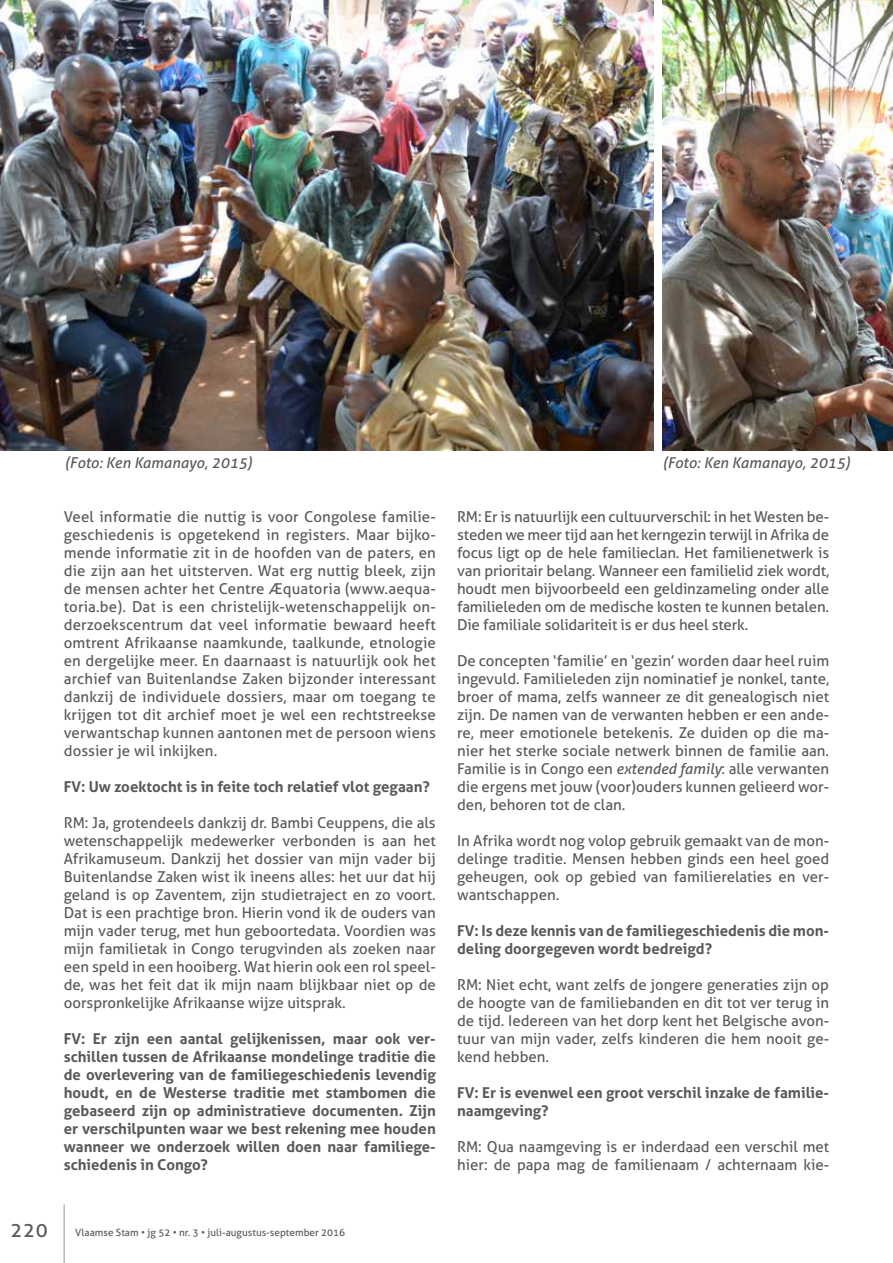
<style>
.page{position:relative;width:893px;height:1263px;background:#fff}
.page>*{position:absolute;margin:0;border:0;box-sizing:border-box;transform-origin:0 0}
.t1{font:19.95px "Aller";color:#58595b}
.t2{font:15px/18px "Aller";color:#58595b;text-align:justify}
.t3{font:700 15px/18px "Aller";color:#58595b}
.t4{font:italic 15px "Aller";color:#58595b}
.t5{font:10.05px "Aller";color:#58595b}
.s1{font-style:italic}
</style>
<div class="page">
<hr style="left:64px;top:1204px;width:1px;height:59px;background:#97999c">
<img style="left:0;top:0;width:654px;height:450px">
<img style="left:662px;top:0;width:231px;height:450px">
<p class="t4" style="left:65px;top:454px;width:189px">(Foto: Ken Kamanayo, 2015)</p>
<p class="t4" style="left:662px;top:454px;width:189px">(Foto: Ken Kamanayo, 2015)</p>
<p class="t2" style="left:64px;top:508px;width:374px">Veel informatie die nuttig is voor Congolese familie&shy;geschiedenis is opgetekend in registers. Maar bijko&shy;mende informatie zit in de hoofden van de paters, en die zijn aan het uitsterven. Wat erg nuttig bleek, zijn de mensen achter het Centre Æquatoria (www.aequa&shy;toria.be). Dat is een christelijk-wetenschappelijk on&shy;derzoekscentrum dat veel informatie bewaard heeft omtrent Afrikaanse naamkunde, taalkunde, etnologie en dergelijke meer. En daarnaast is natuurlijk ook het archief van Buitenlandse Zaken bijzonder interessant dankzij de individuele dossiers, maar om toegang te krijgen tot dit archief moet je wel een rechtstreekse verwantschap kunnen aantonen met de persoon wiens dossier je wil inkijken.</p>
<p class="t3" style="left:64px;top:778px;width:367px">FV: Uw zoektocht is in feite toch relatief vlot gegaan?</p>
<p class="t2" style="left:64px;top:814px;width:374px">RM: Ja, grotendeels dankzij dr. Bambi Ceuppens, die als wetenschappelijk medewerker verbonden is aan het Afrikamuseum. Dankzij het dossier van mijn vader bij Buitenlandse Zaken wist ik ineens alles: het uur dat hij geland is op Zaventem, zijn studietraject en zo voort.<br>Dat is een prachtige bron. Hierin vond ik de ouders van mijn vader terug, met hun geboortedata. Voordien was mijn familietak in Congo terugvinden als zoeken naar een speld in een hooiberg. Wat hierin ook een rol speel&shy;de, was het feit dat ik mijn naam blijkbaar niet op de oorspronkelijke Afrikaanse wijze uitsprak.</p>
<p class="t3" style="left:64px;top:1030px;width:374px;text-align:justify">FV: Er zijn een aantal gelijkenissen, maar ook ver&shy;schillen tussen de Afrikaanse mondelinge traditie die de overlevering van de familiegeschiedenis levendig houdt, en de Westerse traditie met stambomen die gebaseerd zijn op administratieve documenten. Zijn er verschilpunten waar we best rekening mee houden wanneer we onderzoek willen doen naar familiege&shy;schiedenis in Congo?</p>
<h1 class="t1" style="left:11px;top:1217px;width:39px">220</h1>
<p class="t5" style="left:75px;top:1227px;width:271px">Vlaamse Stam • jg 52 • nr. 3 • juli-augustus-september 2016</p>
<p class="t2" style="left:457px;top:508px;width:374px">RM: Er is natuurlijk een cultuurverschil: in het Westen be&shy;steden we meer tijd aan het kerngezin terwijl in Afrika de focus ligt op de hele familieclan. Het familienetwerk is van prioritair belang. Wanneer een familielid ziek wordt, houdt men bijvoorbeeld een geldinzameling onder alle familieleden om de medische kosten te kunnen betalen.<br>Die familiale solidariteit is er dus heel sterk.</p>
<p class="t2" style="left:457px;top:652px;width:374px">De concepten ‘familie’ en ‘gezin’ worden daar heel ruim ingevuld. Familieleden zijn nominatief je nonkel, tante, broer of mama, zelfs wanneer ze dit genealogisch niet zijn. De namen van de verwanten hebben er een ande&shy;re, meer emotionele betekenis. Ze duiden op die ma&shy;nier het sterke sociale netwerk binnen de familie aan.<br>Familie is in Congo een <span class="s1">extended family</span>: alle verwanten die ergens met jouw (voor)ouders kunnen gelieerd wor&shy;den, behoren tot de clan.</p>
<p class="t2" style="left:457px;top:832px;width:374px">In Afrika wordt nog volop gebruik gemaakt van de mon&shy;delinge traditie. Mensen hebben ginds een heel goed geheugen, ook op gebied van familierelaties en ver&shy;wantschappen.</p>
<p class="t3" style="left:457px;top:922px;width:374px">FV: Is deze kennis van de familiegeschiedenis die mon&shy;deling doorgegeven wordt bedreigd?</p>
<p class="t2" style="left:457px;top:976px;width:374px">RM: Niet echt, want zelfs de jongere generaties zijn op de hoogte van de familiebanden en dit tot ver terug in de tijd. Iedereen van het dorp kent het Belgische avon&shy;tuur van mijn vader, zelfs kinderen die hem nooit ge&shy;kend hebben.</p>
<p class="t3" style="left:457px;top:1084px;width:374px">FV: Er is evenwel een groot verschil inzake de familie&shy;naamgeving?</p>
<p class="t2" style="left:457px;top:1138px;width:374px">RM: Qua naamgeving is er inderdaad een verschil met hier: de papa mag de familienaam / achternaam kie-</p>
</div>
